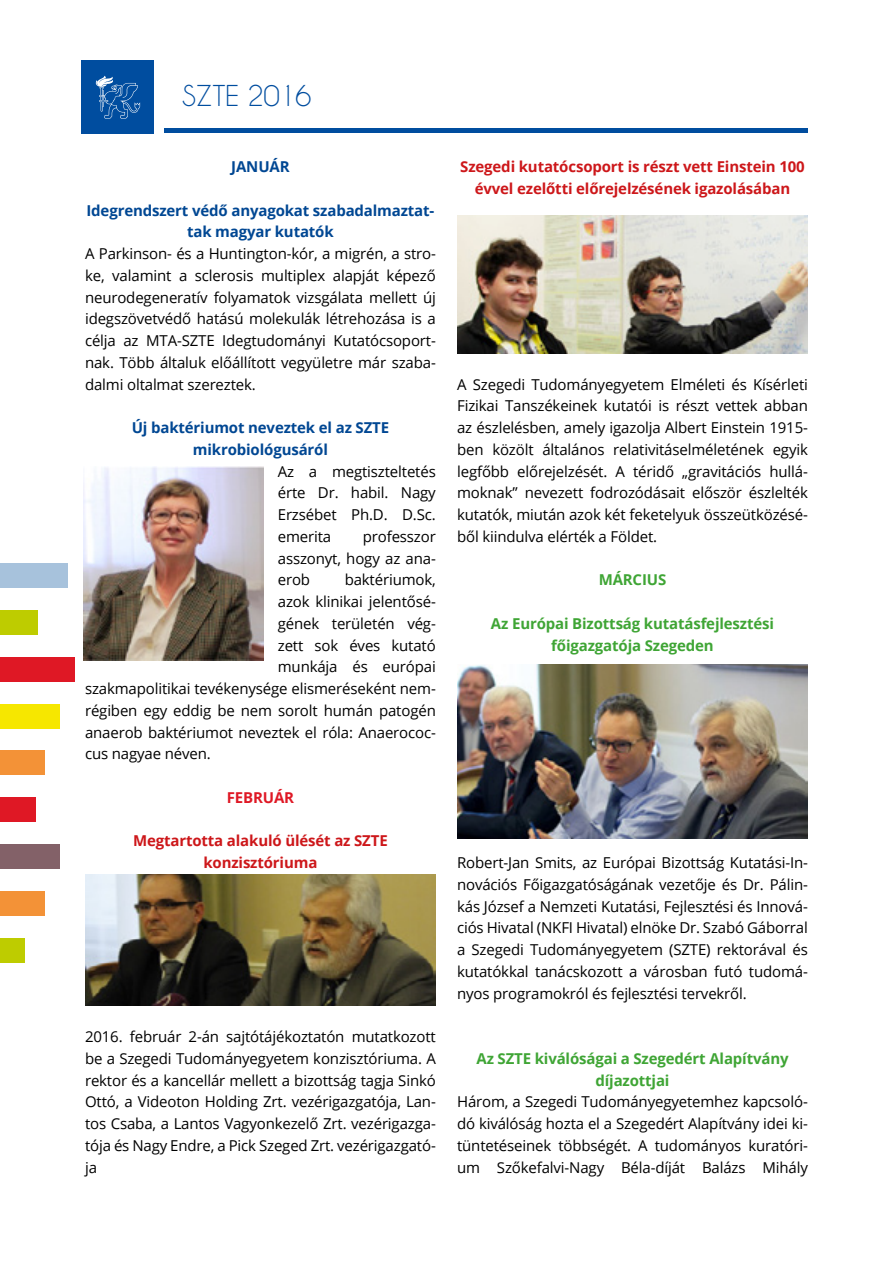
<style>
.page{position:relative;width:893px;height:1263px;background:#fff}
.page>*{position:absolute;margin:0;border:0;box-sizing:border-box;transform-origin:0 0}
.t1{font:27px "Caviar Dreams";color:#004d9f}
.t2{font:15px/21.8px "Open Sans";letter-spacing:-.01em;color:#000;text-align:justify}
.t3{font:700 15px/21.8px "Open Sans";letter-spacing:-.01em;color:#cd171a;text-align:center}
.t4{font:700 15px/21.8px "Open Sans";letter-spacing:-.01em;color:#3fa535;text-align:center}
.t5{font:700 15px/21.8px "Open Sans";letter-spacing:-.01em;color:#004793;text-align:center}
.t6{font:700 15px "Open Sans";letter-spacing:-.01em;color:#df1825}
</style>
<div class="page">
<div style="left:0;top:564px;width:68px;height:24px;background:#a7c2dc"></div>
<div style="left:0;top:610px;width:38px;height:24px;background:#becc00"></div>
<div style="left:0;top:657px;width:74px;height:24px;background:#df1825"></div>
<div style="left:0;top:704px;width:60px;height:24px;background:#f6e700"></div>
<div style="left:0;top:844px;width:60px;height:24px;background:#836168"></div>
<div style="left:0;top:751px;width:45px;height:24px;background:#f39237"></div>
<div style="left:0;top:891px;width:45px;height:24px;background:#f39237"></div>
<div style="left:0;top:797px;width:35px;height:25px;background:#df1825"></div>
<div style="left:0;top:938px;width:25px;height:24px;background:#becc00"></div>
<img style="left:83px;top:466px;width:180px;height:195px">
<img style="left:85px;top:874px;width:351px;height:131px">
<img style="left:457px;top:216px;width:351px;height:138px">
<img style="left:457px;top:665px;width:351px;height:174px">
<div style="left:82px;top:60px;width:72px;height:74px;background:#004d9f"></div>
<hr style="left:165px;top:129px;width:643px;height:4px;background:#004d9f">
<svg style="left:96px;top:76px;width:44px;height:43px"></svg>
<h1 class="t1" style="left:182px;top:80px;width:15px">SZTE</h1>
<h1 class="t1" style="left:247px;top:80px;width:66px">2016</h1>
<p class="t5" style="left:231px;top:155px;width:60px">Jan uár</p>
<p class="t5" style="left:86px;top:199px;width:349px">I degrendszert védő anyagokat szabadalmaztat&shy;tak magyar kutatók</p>
<p class="t2" style="left:85px;top:242px;width:352px">A Parkinson- és a Huntington-kór, a migrén, a stro&shy;ke, valamint a sclerosis multiplex alapját képező neurodegeneratív folyamatok vizsgálata mellett új idegszövetvédő hatású molekulák létrehozása is a célja az MTA-SZTE Idegtudományi Kutatócsoport&shy;nak. Több általuk előállított vegyületre már szaba&shy;dalmi oltalmat szereztek.</p>
<p class="t5" style="left:132px;top:416px;width:259px">Új baktériumot neveztek el az SZTE mikrobiológusáról</p>
<p class="t2" style="left:278px;top:460px;width:160px">Az a megtiszteltetés érte Dr. habil. Nagy Erzsébet Ph.D. D.Sc. emerita</p>
<p class="t2" style="left:278px;top:525px;width:160px;text-indent:85px">professzor asszonyt, hogy az ana&shy;erob</p>
<p class="t2" style="left:345px;top:569px;width:93px">baktériumok,</p>
<p class="t2" style="left:278px;top:590px;width:160px">azok klinikai jelentősé-</p>
<p class="t2" style="left:278px;top:612px;width:160px">gének területén vég-</p>
<p class="t2" style="left:278px;top:634px;width:160px">zett sok éves kutató</p>
<p class="t2" style="left:278px;top:656px;width:160px">munkája és európai</p>
<p class="t2" style="left:85px;top:677px;width:352px">szakmapolitikai tevékenysége elismeréseként nem-</p>
<p class="t2" style="left:85px;top:699px;width:352px">régiben egy eddig be nem sorolt humán patogén</p>
<p class="t2" style="left:85px;top:721px;width:352px">anaerob baktériumot neveztek el róla: Anaerococ-</p>
<p class="t2" style="left:85px;top:743px;width:127px">cus nagyae néven.</p>
<p class="t6" style="left:227px;top:787px;width:69px">Február</p>
<p class="t3" style="left:133px;top:830px;width:256px">Megtartotta alakuló ülését az SZTE konzisztóriuma</p>
<p class="t2" style="left:85px;top:1025px;width:352px">2016. február 2-án sajtótájékoztatón mutatkozott be a Szegedi Tudományegyetem konzisztóriuma. A rektor és a kancellár mellett a bizottság tagja Sinkó Ottó, a Videoton Holding Zrt. vezérigazgatója, Lan&shy;tos Csaba, a Lantos Vagyonkezelő Zrt. vezérigazga&shy;tója és Nagy Endre, a Pick Szeged Zrt. vezérigazgató&shy;ja</p>
<p class="t3" style="left:460px;top:155px;width:346px">Szegedi kutatócsoport is részt vett Einstein 100 évvel ezelőtti előrejelzésének igazolásában</p>
<p class="t2" style="left:457px;top:373px;width:352px">A Szegedi Tudományegyetem Elméleti és Kísérleti Fizikai Tanszékeinek kutatói is részt vettek abban az észlelésben, amely igazolja Albert Einstein 1915- ben közölt általános relativitáselméletének egyik legfőbb előrejelzését. A téridő „gravitációs hullá&shy;moknak” nevezett fodrozódásait először észlelték kutatók, miután azok két feketelyuk összeütközésé&shy;ből kiindulva elérték a Földet.</p>
<p class="t4" style="left:599px;top:569px;width:68px">Március</p>
<p class="t4" style="left:491px;top:612px;width:285px">Az Európai Bizottság kutatásfejlesztési főigazgatója Szegeden</p>
<p class="t2" style="left:457px;top:851px;width:352px">Robert-Jan Smits, az Európai Bizottság Kutatási-In&shy;novációs Főigazgatóságának vezetője és Dr. Pálin&shy;kás József a Nemzeti Kutatási, Fejlesztési és Innová&shy;ciós Hivatal (NKFI Hivatal) elnöke Dr. Szabó Gáborral a Szegedi Tudományegyetem (SZTE) rektorával és kutatókkal tanácskozott a városban futó tudomá&shy;nyos programokról és fejlesztési tervekről.</p>
<p class="t4" style="left:476px;top:1047px;width:314px">Az SZTE kiválóságai a Szegedért Alapítvány díjazottjai</p>
<p class="t2" style="left:457px;top:1091px;width:352px">Három, a Szegedi Tudományegyetemhez kapcsoló&shy;dó kiválóság hozta el a Szegedért Alapítvány idei ki&shy;tüntetéseinek többségét. A tudományos kuratóri&shy;um Szőkefalvi-Nagy Béla-díját Balázs Mihály</p>
</div>
